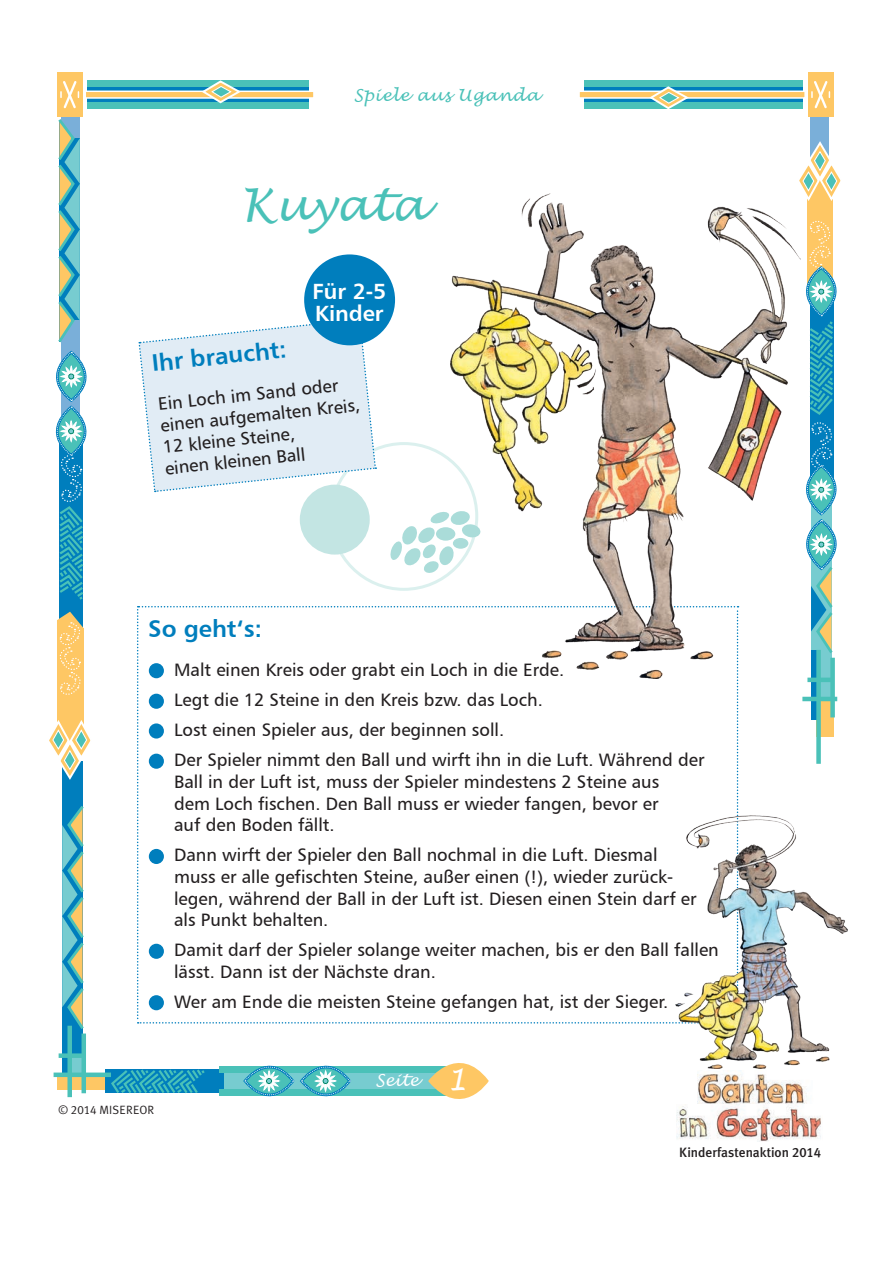
<style>
.page{position:relative;width:893px;height:1263px;background:#fff}
.page>*{position:absolute;margin:0;border:0;box-sizing:border-box;transform-origin:0 0}
.t1{font:italic 45px "Lucida Handwriting";color:#4ac1b8}
.t2{font:24px "Humanist 777 BT Bold B";color:#007ebd}
.t3{font:22.05px/22px "Humanist 777 BT Bold B";color:#fff}
.t4{font:18px/21.6px "Humanist 777 BT Roman B";color:#231f20}
.t5{font:italic 16.5px "Lucida Handwriting";letter-spacing:.04em;color:#4ac1b8}
.t6{font:italic 16.5px "Lucida Handwriting";color:#fff}
.t7{font:500 13.5px "Meta Plus";color:#231f20}
.t8{font:12px "Meta Plus Normal";letter-spacing:.015em;color:#231f20}
.s1{font-family:"Meta Plus Normal Caps"}
.s2{font-size:29.85px}
.s3{font-family:"Meta Plus Medium Caps";font-weight:400}
</style>
<div class="page">
<div style="left:807px;top:180px;width:26px;height:113px;background:#fec764"></div>
<div style="left:62px;top:761px;width:20px;height:292px;background:#007ebd"></div>
<div style="left:811px;top:504px;width:20px;height:174px;background:#77ccd0"></div>
<div style="left:60px;top:430px;width:23px;height:208px;background:#007ebd"></div>
<div style="left:105px;top:1069px;width:159px;height:24px;background:#007ebd"></div>
<div style="left:57px;top:628px;width:26px;height:112px;background:#fec764"></div>
<svg style="left:87px;top:87px;width:221px;height:16px"></svg>
<div style="left:224px;top:1071px;width:244px;height:19px;background:#77ccd0"></div>
<svg style="left:585px;top:87px;width:218px;height:16px"></svg>
<svg style="left:86px;top:91px;width:228px;height:8px"></svg>
<svg style="left:579px;top:91px;width:226px;height:8px"></svg>
<div style="left:87px;top:80px;width:221px;height:7px;background:#4ac1b8"></div>
<div style="left:219px;top:1066px;width:229px;height:7px;background:#4ac1b8"></div>
<div style="left:585px;top:80px;width:218px;height:7px;background:#4ac1b8"></div>
<div style="left:87px;top:103px;width:221px;height:6px;background:#4ac1b8"></div>
<div style="left:220px;top:1089px;width:228px;height:6px;background:#4ac1b8"></div>
<div style="left:585px;top:103px;width:218px;height:6px;background:#4ac1b8"></div>
<div style="left:811px;top:111px;width:18px;height:49px;background:#7aafd9"></div>
<img style="left:697px;top:1070px;width:110px;height:35px">
<img style="left:677px;top:1105px;width:144px;height:36px">
<div style="left:57px;top:72px;width:25px;height:45px;background:#fec764"></div>
<div style="left:808px;top:72px;width:25px;height:45px;background:#fec764"></div>
<svg style="left:241px;top:1065px;width:111px;height:32px"></svg>
<svg style="left:62px;top:803px;width:22px;height:229px"></svg>
<svg style="left:60px;top:81px;width:19px;height:28px"></svg>
<svg style="left:811px;top:81px;width:19px;height:28px"></svg>
<svg style="left:111px;top:1069px;width:94px;height:25px"></svg>
<svg style="left:49px;top:719px;width:42px;height:63px"></svg>
<svg style="left:806px;top:221px;width:31px;height:435px"></svg>
<svg style="left:799px;top:139px;width:42px;height:62px"></svg>
<svg style="left:200px;top:80px;width:42px;height:24px"></svg>
<svg style="left:647px;top:86px;width:42px;height:23px"></svg>
<div style="left:70px;top:1056px;width:12px;height:19px;background:#77ccd0"></div>
<div style="left:819px;top:680px;width:12px;height:19px;background:#77ccd0"></div>
<div style="left:57px;top:1075px;width:48px;height:14px;background:#fec764"></div>
<div style="left:816px;top:699px;width:17px;height:38px;background:#fec764"></div>
<div style="left:62px;top:1026px;width:5px;height:49px;background:#007ebd"></div>
<div style="left:811px;top:650px;width:5px;height:69px;background:#007ebd"></div>
<div style="left:67px;top:1026px;width:5px;height:71px;background:#4ac1b8"></div>
<div style="left:816px;top:650px;width:5px;height:114px;background:#4ac1b8"></div>
<hr style="left:82px;top:1033px;width:4px;height:60px;background:#4ac1b8">
<div style="left:830px;top:658px;width:5px;height:59px;background:#4ac1b8"></div>
<div style="left:59px;top:1053px;width:24px;height:5px;background:#4ac1b8"></div>
<hr style="left:807px;top:678px;width:25px;height:4px;background:#4ac1b8">
<svg style="left:426px;top:1063px;width:63px;height:36px"></svg>
<div style="left:54px;top:1072px;width:57px;height:5px;background:#4ac1b8"></div>
<hr style="left:802px;top:697px;width:35px;height:4px;background:#4ac1b8">
<svg style="left:55px;top:116px;width:32px;height:486px"></svg>
<svg style="left:57px;top:610px;width:27px;height:87px"></svg>
<svg style="left:137px;top:606px;width:601px;height:417px"></svg>
<img style="left:676px;top:815px;width:171px;height:253px">
<svg style="left:390px;top:512px;width:61px;height:62px"></svg>
<div style="left:300px;top:485px;width:70px;height:70px;background:#c3e5e3;border-radius:50%"></div>
<div style="left:149px;top:663px;width:15px;height:15px;background:#007ebd;border-radius:50%"></div>
<div style="left:149px;top:694px;width:15px;height:15px;background:#007ebd;border-radius:50%"></div>
<div style="left:149px;top:723px;width:15px;height:15px;background:#007ebd;border-radius:50%"></div>
<div style="left:149px;top:754px;width:15px;height:15px;background:#007ebd;border-radius:50%"></div>
<div style="left:149px;top:849px;width:15px;height:15px;background:#007ebd;border-radius:50%"></div>
<div style="left:149px;top:944px;width:15px;height:15px;background:#007ebd;border-radius:50%"></div>
<div style="left:149px;top:995px;width:15px;height:15px;background:#007ebd;border-radius:50%"></div>
<svg style="left:138px;top:319px;width:239px;height:174px"></svg>
<div style="left:304px;top:254px;width:91px;height:91px;background:#007ebd;border-radius:50%"></div>
<img style="left:451px;top:193px;width:350px;height:485px">
<p class="t5" style="left:354px;top:85px;width:187px">Spiele aus Uganda</p>
<h1 class="t1" style="left:241px;top:178px;width:187px">Kuyata</h1>
<h2 class="t2" style="left:150px;top:348px;width:137px;rotate:-6deg">Ihr braucht:</h2>
<p class="t3" style="left:312px;top:279px;width:75px">Für 2-5<br>Kinder</p>
<p class="t4" style="left:157px;top:393px;width:202px;rotate:-6deg">Ein Loch im Sand oder einen aufgemalten Kreis,<br>12 kleine Steine,<br>einen kleinen Ball</p>
<h2 class="t2" style="left:148px;top:613px;width:115px">So geht‘s:</h2>
<p class="t4" style="left:174px;top:654px;width:532px;line-height:30.2px">Malt einen Kreis oder grabt ein Loch in die Erde.<br>Legt die 12 Steine in den Kreis bzw. das Loch.<br>Lost einen Spieler aus, der beginnen soll.<br>Der Spieler nimmt den Ball und wirft ihn in die Luft. Während der</p>
<p class="t4" style="left:174px;top:771px;width:487px;text-align:justify">Ball in der Luft ist, muss der Spieler mindestens 2 Steine aus dem Loch fischen. Den Ball muss er wieder fangen, bevor er auf den Boden fällt.</p>
<p class="t4" style="left:174px;top:844px;width:524px">Dann wirft der Spieler den Ball nochmal in die Luft. Diesmal muss er alle gefischten Steine, außer einen (!), wieder zurück&shy;legen, während der Ball in der Luft ist. Diesen einen Stein darf er als Punkt behalten.</p>
<p class="t4" style="left:174px;top:939px;width:546px">Damit darf der Spieler solange weiter machen, bis er den Ball fallen lässt. Dann ist der Nächste dran.</p>
<p class="t4" style="left:174px;top:990px;width:496px">Wer am Ende die meisten Steine gefangen hat, ist der Sieger.</p>
<p class="t8" style="left:59px;top:1102px;width:97px">© <span class="s1">2014</span> MISEREOR</p>
<p class="t6" style="left:376px;top:1070px;width:93px">Seite <span class="s2">1</span></p>
<p class="t7" style="left:679px;top:1144px;width:143px">Kinderfastenaktion <span class="s3">2014</span></p>
</div>
